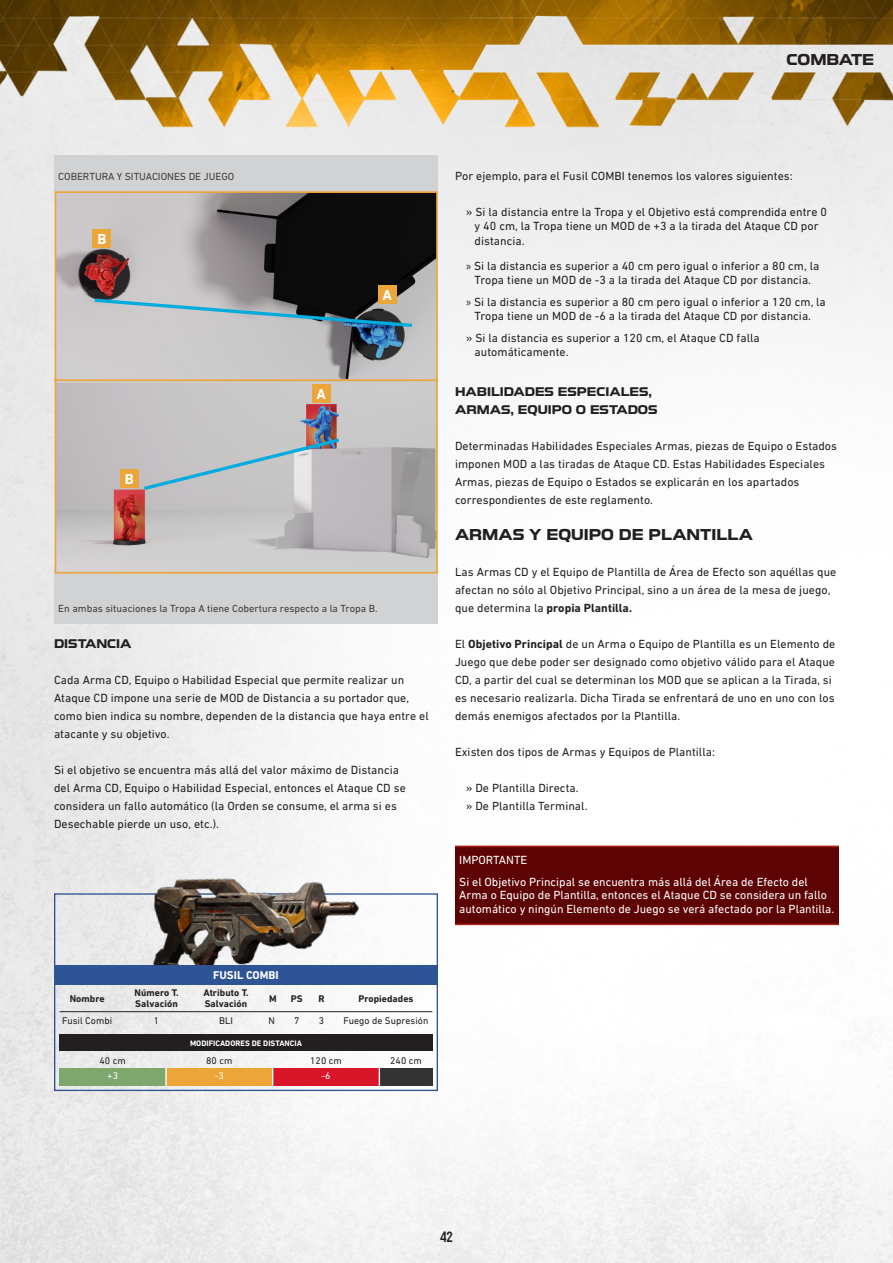
<style>
.page{position:relative;width:893px;height:1263px;background:#fff}
.page>*{position:absolute;margin:0;border:0;box-sizing:border-box;transform-origin:0 0}
.Ladillo_2{font:700 15px "Toxigenesis Rg";color:#231f20}
.t1{font:15px "Tactico";color:#231f20}
.t2{font:700 14.7px "DIN Next LT Pro";color:#fff}
.Texto_Principal{font:12px/18px "DIN Next LT Pro";letter-spacing:.005em;color:#231f20}
.Texto_Importante-Recuerda{font:12px/13.5px "DIN Next LT Pro";color:#fff}
.Ladillo_3{font:700 12px/18px "Toxigenesis Rg";color:#231f20}
.Ladillo_4{font:700 11.55px "DIN Next LT Pro";color:#fff}
.Texto_ejemplos{font:10.5px "DIN Next LT Pro";color:#3e3e3f}
.Texto_Principal-2{font:700 9.9px/11.9px "DIN Next LT Pro";letter-spacing:.005em;color:#231f20}
.Texto_Principal-3{font:9.9px "DIN Next LT Pro";letter-spacing:.005em;color:#231f20}
.Texto_Principal-4{font:9.9px "DIN Next LT Pro";color:#fff}
.Ladillo_4-2{font:700 8.1px "DIN Next LT Pro";color:#fff}
.s1{font-family:"Myriad Pro"}
.s2{font-weight:700}
</style>
<div class="page">
<img style="left:0;top:0;width:893px;height:1263px">
<div style="left:54px;top:155px;width:384px;height:36px;background:#d1d2d4"></div>
<div style="left:54px;top:569px;width:384px;height:36px;background:#d1d2d4"></div>
<div style="left:54px;top:587px;width:384px;height:36px;background:#d1d2d4"></div>
<img style="left:58px;top:194px;width:377px;height:375px">
<div style="left:55px;top:191px;width:383px;height:382px;border:2px solid #eca539"></div>
<hr style="left:54px;top:379px;width:384px;height:2px;background:#eca539">
<svg style="left:91px;top:297px;width:324px;height:32px;background:#8899a0"></svg>
<svg style="left:140px;top:436px;width:203px;height:56px;background:#b9c0c5"></svg>
<div style="left:312px;top:384px;width:18px;height:18px;background:#eca539"></div>
<div style="left:378px;top:286px;width:19px;height:18px;background:#eca539"></div>
<div style="left:120px;top:469px;width:19px;height:19px;background:#eca539"></div>
<div style="left:93px;top:229px;width:18px;height:19px;background:#eca539"></div>
<div style="left:54px;top:893px;width:384px;height:198px;border:1px solid #2f5496"></div>
<img style="left:121px;top:847px;width:254px;height:163px">
<div style="left:54px;top:965px;width:384px;height:19px;background:#2f5496"></div>
<div style="left:59px;top:1034px;width:374px;height:17px;background:#231f20"></div>
<div style="left:59px;top:1068px;width:107px;height:18px;background:#7da76d"></div>
<div style="left:166px;top:1068px;width:107px;height:18px;background:#eca539"></div>
<div style="left:273px;top:1068px;width:106px;height:18px;background:#d91629"></div>
<div style="left:379px;top:1068px;width:54px;height:18px;background:#333"></div>
<svg style="left:165px;top:1068px;width:2px;height:18px"></svg>
<svg style="left:272px;top:1068px;width:1px;height:18px"></svg>
<svg style="left:379px;top:1068px;width:1px;height:18px"></svg>
<hr style="left:60px;top:1011px;width:372px;height:1px;background:#231f20">
<div style="left:455px;top:846px;width:384px;height:78px;background:#5d0303"></div>
<hr style="left:455px;top:924px;width:384px;height:1px;background:#ab200e">
<hr style="left:455px;top:845px;width:384px;height:2px;background:#ab200e">
<p class="Ladillo_2" style="left:786px;top:48px;width:89px">COMBATE</p>
<p class="Texto_ejemplos" style="left:58px;top:170px;width:178px">COBERTURA Y SITUACIONES DE JUEGO</p>
<p class="t2" style="left:97px;top:231px;width:11px">B</p>
<p class="t2" style="left:125px;top:471px;width:11px">B</p>
<p class="t2" style="left:316px;top:385px;width:11px">A</p>
<p class="t2" style="left:382px;top:287px;width:11px">A</p>
<p class="Texto_ejemplos" style="left:58px;top:602px;width:321px">En ambas situaciones la Tropa A tiene Cobertura respecto a la Tropa B.</p>
<p class="Ladillo_3" style="left:54px;top:634px;width:79px">DISTANCIA</p>
<p class="Texto_Principal" style="left:54px;top:671px;width:376px">Cada Arma CD, Equipo o Habilidad Especial que permite realizar un Ataque CD impone una serie de MOD de Distancia a su portador que, como bien indica su nombre, dependen de la distancia que haya entre el atacante y su objetivo.</p>
<p class="Texto_Principal" style="left:54px;top:761px;width:353px">Si el objetivo se encuentra más allá del valor máximo de Distancia del Arma CD, Equipo o Habilidad Especial, entonces el Ataque CD se considera un fallo automático (la Orden se consume, el arma si es Desechable pierde un uso, etc.).</p>
<p class="Ladillo_4" style="left:213px;top:968px;width:67px">FUSIL COMBI</p>
<p class="Texto_Principal-2" style="left:70px;top:992px;width:36px">Nombre</p>
<p class="Texto_Principal-2" style="left:135px;top:986px;width:46px">Número T.<br>Salvación</p>
<p class="Texto_Principal-2" style="left:203px;top:986px;width:47px">Atributo T.<br>Salvación</p>
<p class="Texto_Principal-2" style="left:269px;top:992px;width:9px">M</p>
<p class="Texto_Principal-2" style="left:291px;top:992px;width:13px">PS</p>
<p class="Texto_Principal-2" style="left:318px;top:992px;width:8px">R</p>
<p class="Texto_Principal-2" style="left:358px;top:992px;width:57px">Propiedades</p>
<p class="Texto_Principal-3" style="left:62px;top:1015px;width:52px">Fusil Combi</p>
<p class="Texto_Principal-3" style="left:154px;top:1015px;width:7px">1</p>
<p class="Texto_Principal-3" style="left:219px;top:1015px;width:15px">BLI</p>
<p class="Texto_Principal-3" style="left:269px;top:1015px;width:8px">N</p>
<p class="Texto_Principal-3" style="left:294px;top:1015px;width:7px">7</p>
<p class="Texto_Principal-3" style="left:319px;top:1015px;width:7px">3</p>
<p class="Texto_Principal-3" style="left:344px;top:1015px;width:86px">Fuego de Supresión</p>
<p class="Ladillo_4-2" style="left:190px;top:1038px;width:113px">MODIFICADORES DE DISTANCIA</p>
<p class="Texto_Principal-3" style="left:100px;top:1055px;width:28px">40 cm</p>
<p class="Texto_Principal-3" style="left:206px;top:1055px;width:28px">80 cm</p>
<p class="Texto_Principal-3" style="left:310px;top:1055px;width:33px">120 cm</p>
<p class="Texto_Principal-3" style="left:390px;top:1055px;width:33px">240 cm</p>
<p class="Texto_Principal-4" style="left:107px;top:1070px;width:12px">+3</p>
<p class="Texto_Principal-4" style="left:215px;top:1070px;width:11px">-3</p>
<p class="Texto_Principal-4" style="left:321px;top:1070px;width:11px">-6</p>
<p class="Texto_Principal" style="left:455px;top:167px;width:339px">Por ejemplo, para el Fusil COMBI tenemos los valores siguientes:</p>
<p class="Texto_Principal" style="left:475px;top:205px;width:354px;line-height:14.4px;text-indent:-9px">» Si la distancia entre la Tropa y el Objetivo está comprendida entre 0 y 40 cm, la Tropa tiene un MOD de +3 a la tirada del Ataque CD por distancia.</p>
<p class="Texto_Principal" style="left:466px;top:259px;width:355px;line-height:14.4px;text-align:center"><span class="s1">»</span> Si la distancia es superior a 40 cm pero igual o inferior a 80 cm, la<br>Tropa tiene un MOD de -3 a la tirada del Ataque CD por distancia.</p>
<p class="Texto_Principal" style="left:466px;top:295px;width:361px;line-height:14.4px;text-align:center"><span class="s1">»</span> Si la distancia es superior a 80 cm pero igual o inferior a 120 cm, la<br>Tropa tiene un MOD de -6 a la tirada del Ataque CD por distancia.</p>
<p class="Texto_Principal" style="left:475px;top:331px;width:287px;line-height:14.4px;text-indent:-9px">» Si la distancia es superior a 120 cm, el Ataque CD falla automáticamente.</p>
<p class="Ladillo_3" style="left:455px;top:382px;width:204px">HABILIDADES ESPECIALES,<br>ARMAS, EQUIPO O ESTADOS</p>
<p class="Texto_Principal" style="left:455px;top:437px;width:384px">Determinadas Habilidades Especiales Armas, piezas de Equipo o Estados imponen MOD a las tiradas de Ataque CD. Estas Habilidades Especiales Armas, piezas de Equipo o Estados se explicarán en los apartados correspondientes de este reglamento.</p>
<p class="Ladillo_2" style="left:455px;top:523px;width:299px">ARMAS Y EQUIPO DE PLANTILLA</p>
<p class="Texto_Principal" style="left:455px;top:563px;width:383px">Las Armas CD y el Equipo de Plantilla de Área de Efecto son aquéllas que afectan no sólo al Objetivo Principal, sino a un área de la mesa de juego, que determina la <span class="s2">propia Plantilla.</span></p>
<p class="Texto_Principal" style="left:455px;top:635px;width:382px">El <span class="s2">Objetivo Principal</span> de un Arma o Equipo de Plantilla es un Elemento de Juego que debe poder ser designado como objetivo válido para el Ataque CD, a partir del cual se determinan los MOD que se aplican a la Tirada, si es necesario realizarla. Dicha Tirada se enfrentará de uno en uno con los demás enemigos afectados por la Plantilla.</p>
<p class="Texto_Principal" style="left:455px;top:743px;width:261px">Existen dos tipos de Armas y Equipos de Plantilla:</p>
<p class="Texto_Principal" style="left:466px;top:779px;width:114px">» De Plantilla Directa.</p>
<p class="Texto_Principal" style="left:466px;top:797px;width:123px">» De Plantilla Terminal.</p>
<p class="Texto_Importante-Recuerda" style="left:459px;top:853px;width:69px">IMPORTANTE</p>
<p class="Texto_Importante-Recuerda" style="left:459px;top:875px;width:376px">Si el Objetivo Principal se encuentra más allá del Área de Efecto del<br>Arma o Equipo de Plantilla, entonces el Ataque CD se considera un fallo automático y ningún Elemento de Juego se verá afectado por la Plantilla.</p>
<p class="t1" style="left:440px;top:1228px;width:14px">42</p>
</div>
